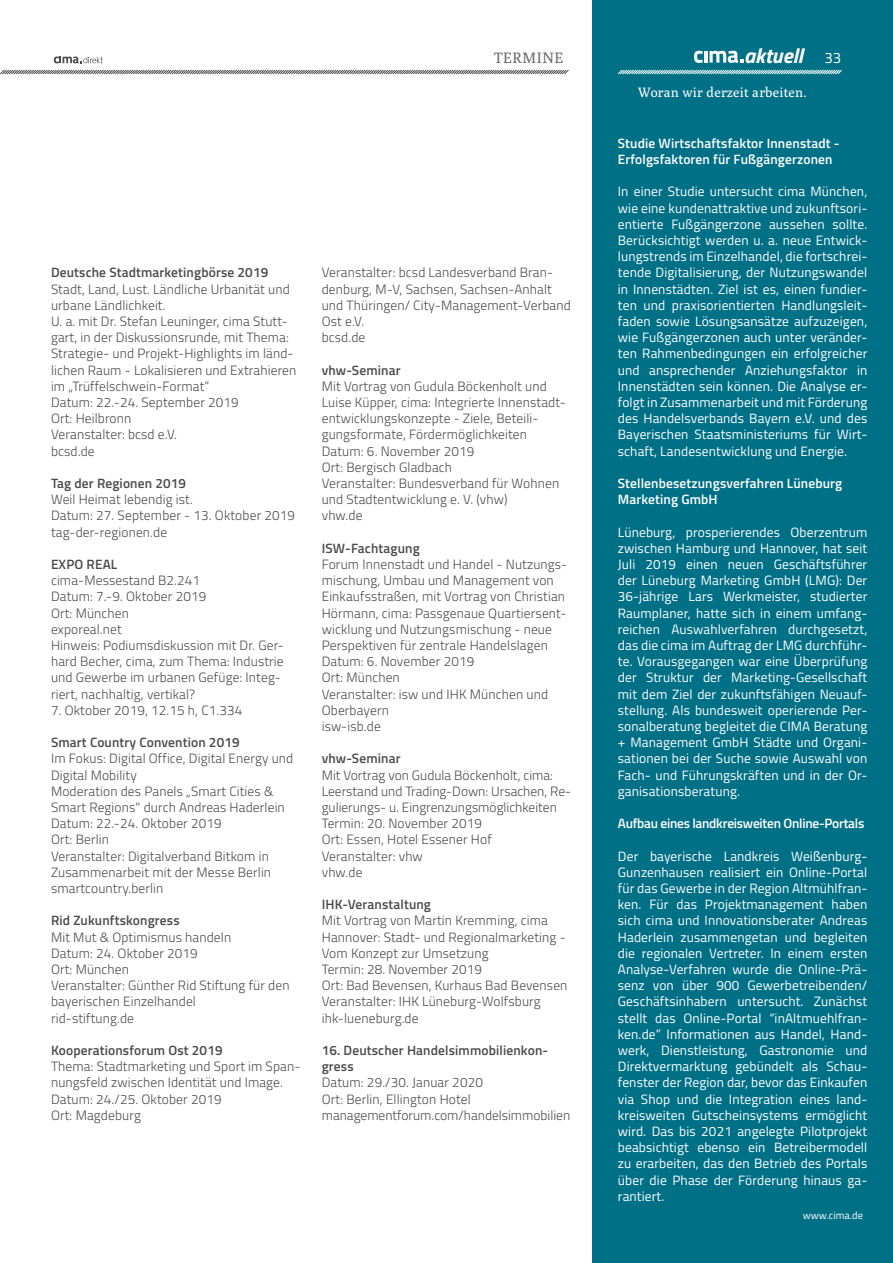
<style>
.page{position:relative;width:893px;height:1263px;background:#fff}
.page>*{position:absolute;margin:0;border:0;box-sizing:border-box;transform-origin:0 0}
.t1{font:italic 700 21px "Titillium";color:#fff}
.t2{font:15px "Poly";letter-spacing:.035em;color:#6a6a69}
.t3{font:300 13.5px/16.2px "Titillium";letter-spacing:.01em;color:#4c4b4b}
.t4{font:13.5px/16.2px "Titillium";letter-spacing:.01em;color:#fff;text-align:justify}
.t5{font:600 13.5px/16.2px "Titillium";letter-spacing:.01em;color:#4c4b4b}
.t6{font:600 13.5px/16.2px "Titillium";letter-spacing:.01em;color:#fff}
.t7{font:600 13.5px "Titillium";letter-spacing:-.02em;color:#fff}
.t8{font:13.5px "Poly";letter-spacing:.01em;color:#fff}
.t9{font:10.5px "Titillium";color:#fff}
.s1{font-weight:400;font-style:normal;font-size:15px}
</style>
<div class="page">
<svg style="left:54px;top:57px;width:49px;height:6px"></svg>
<div style="left:592px;top:0;width:301px;height:1263px;background:#007087"></div>
<svg style="left:0;top:69px;width:569px;height:6px"></svg>
<svg style="left:618px;top:69px;width:224px;height:6px"></svg>
<svg style="left:694px;top:51px;width:50px;height:12px"></svg>
<p class="t5" style="left:51px;top:264px;width:219px">Deutsche Stadtmarketingbörse 2019</p>
<p class="t3" style="left:51px;top:280px;width:247px">Stadt, Land, Lust. Ländliche Urbanität und urbane Ländlichkeit.<br>U. a. mit Dr. Stefan Leuninger, cima Stutt&shy;gart, in der Diskussionsrunde, mit Thema:<br>Strategie- und Projekt-Highlights im länd&shy;lichen Raum - Lokalisieren und Extrahieren im „Trüffelschwein-Format“<br>Datum: 22.-24. September 2019<br>Ort: Heilbronn<br>Veranstalter: bcsd e.V.<br>bcsd.de</p>
<p class="t5" style="left:51px;top:474px;width:137px">Tag der Regionen 2019</p>
<p class="t3" style="left:51px;top:491px;width:246px">Weil Heimat lebendig ist.<br>Datum: 27. September - 13. Oktober 2019 tag-der-regionen.de</p>
<p class="t5" style="left:51px;top:555px;width:68px">EXPO REAL</p>
<p class="t3" style="left:51px;top:572px;width:234px">cima-Messestand B2.241<br>Datum: 7.-9. Oktober 2019<br>Ort: München<br>exporeal.net<br>Hinweis: Podiumsdiskussion mit Dr. Ger&shy;hard Becher, cima, zum Thema: Industrie und Gewerbe im urbanen Gefüge: Integ&shy;riert, nachhaltig, vertikal?</p>
<p class="t3" style="left:51px;top:701px;width:193px">7. Oktober 2019, 12.15 h, C1.334</p>
<p class="t5" style="left:51px;top:734px;width:190px">Smart Country Convention 2019</p>
<p class="t3" style="left:51px;top:750px;width:244px">Im Fokus: Digital Office, Digital Energy und<br>Digital Mobility<br>Moderation des Panels „Smart Cities &amp;<br>Smart Regions" durch Andreas Haderlein<br>Datum: 22.-24. Oktober 2019<br>Ort: Berlin<br>Veranstalter: Digitalverband Bitkom in<br>Zusammenarbeit mit der Messe Berlin smartcountry.berlin</p>
<p class="t5" style="left:51px;top:912px;width:130px">Rid Zukunftskongress</p>
<p class="t3" style="left:51px;top:928px;width:240px">Mit Mut &amp; Optimismus handeln<br>Datum: 24. Oktober 2019<br>Ort: München<br>Veranstalter: Günther Rid Stiftung für den bayerischen Einzelhandel<br>rid-stiftung.de</p>
<p class="t5" style="left:51px;top:1041px;width:173px">Kooperationsforum Ost 2019</p>
<p class="t3" style="left:51px;top:1058px;width:251px">Thema: Stadtmarketing und Sport im Span&shy;nungsfeld zwischen Identität und Image.<br>Datum: 24./25. Oktober 2019<br>Ort: Magdeburg</p>
<p class="t2" style="left:494px;top:50px;width:71px">TERMINE</p>
<h1 class="t1" style="left:744px;top:39px;width:99px">aktuell <span class="s1">33</span></h1>
<p class="t8" style="left:638px;top:84px;width:170px">Woran wir derzeit arbeiten.</p>
<p class="t3" style="left:322px;top:264px;width:251px">Veranstalter: bcsd Landesverband Bran&shy;denburg, M-V, Sachsen, Sachsen-Anhalt und Thüringen/ City-Management-Verband<br>Ost e.V.<br>bcsd.de</p>
<p class="t5" style="left:322px;top:361px;width:80px">vhw-Seminar</p>
<p class="t3" style="left:322px;top:377px;width:246px">Mit Vortrag von Gudula Böckenholt und<br>Luise Küpper, cima: Integrierte Innenstadt&shy;entwicklungskonzepte - Ziele, Beteili&shy;gungsformate, Fördermöglichkeiten<br>Datum: 6. November 2019<br>Ort: Bergisch Gladbach<br>Veranstalter: Bundesverband für Wohnen und Stadtentwicklung e. V. (vhw)<br>vhw.de</p>
<p class="t5" style="left:322px;top:539px;width:100px">ISW-Fachtagung</p>
<p class="t3" style="left:322px;top:555px;width:247px">Forum Innenstadt und Handel - Nutzungs&shy;mischung, Umbau und Management von<br>Einkaufsstraßen, mit Vortrag von Christian<br>Hörmann, cima: Passgenaue Quartiersent&shy;wicklung und Nutzungsmischung - neue<br>Perspektiven für zentrale Handelslagen<br>Datum: 6. November 2019<br>Ort: München<br>Veranstalter: isw und IHK München und<br>Oberbayern<br>isw-isb.de</p>
<p class="t5" style="left:322px;top:750px;width:80px">vhw-Seminar</p>
<p class="t3" style="left:322px;top:766px;width:251px">Mit Vortrag von Gudula Böckenholt, cima:<br>Leerstand und Trading-Down: Ursachen, Re&shy;gulierungs- u. Eingrenzungsmöglichkeiten<br>Termin: 20. November 2019<br>Ort: Essen, Hotel Essener Hof<br>Veranstalter: vhw<br>vhw.de</p>
<p class="t5" style="left:322px;top:896px;width:111px">IHK-Veranstaltung</p>
<p class="t3" style="left:322px;top:912px;width:247px">Mit Vortrag von Martin Kremming, cima Hannover: Stadt- und Regionalmarketing - Vom Konzept zur Umsetzung<br>Termin: 28. November 2019<br>Ort: Bad Bevensen, Kurhaus Bad Bevensen Veranstalter: IHK Lüneburg-Wolfsburg ihk-lueneburg.de</p>
<p class="t5" style="left:322px;top:1041px;width:228px">16. Deutscher Handelsimmobilienkon&shy;gress</p>
<p class="t3" style="left:322px;top:1074px;width:250px">Datum: 29./30. Januar 2020<br>Ort: Berlin, Ellington Hotel managementforum.com/handelsimmobilien</p>
<p class="t6" style="left:618px;top:134px;width:223px">Studie Wirtschaftsfaktor Innenstadt -<br>Erfolgsfaktoren für Fußgängerzonen</p>
<p class="t4" style="left:618px;top:183px;width:251px">In einer Studie untersucht cima München, wie eine kundenattraktive und zukunftsori&shy;entierte Fußgängerzone aussehen sollte.<br>Berücksichtigt werden u. a. neue Entwick&shy;lungstrends im Einzelhandel, die fortschrei&shy;tende Digitalisierung, der Nutzungswandel in Innenstädten. Ziel ist es, einen fundier&shy;ten und praxisorientierten Handlungsleit&shy;faden sowie Lösungsansätze aufzuzeigen, wie Fußgängerzonen auch unter veränder&shy;ten Rahmenbedingungen ein erfolgreicher und ansprechender Anziehungsfaktor in Innenstädten sein können. Die Analyse er&shy;folgt in Zusammenarbeit und mit Förderung des Handelsverbands Bayern e.V. und des Bayerischen Staatsministeriums für Wirt&shy;schaft, Landesentwicklung und Energie.</p>
<p class="t6" style="left:618px;top:474px;width:226px">Stellenbesetzungsverfahren Lüneburg<br>Marketing GmbH</p>
<p class="t4" style="left:618px;top:523px;width:251px">Lüneburg, prosperierendes Oberzentrum zwischen Hamburg und Hannover, hat seit Juli 2019 einen neuen Geschäftsführer der Lüneburg Marketing GmbH (LMG): Der 36-jährige Lars Werkmeister, studierter Raumplaner, hatte sich in einem umfang&shy;reichen Auswahlverfahren durchgesetzt, das die cima im Auftrag der LMG durchführ&shy;te. Vorausgegangen war eine Überprüfung der Struktur der Marketing-Gesellschaft mit dem Ziel der zukunftsfähigen Neuauf&shy;stellung. Als bundesweit operierende Per&shy;sonalberatung begleitet die CIMA Beratung + Management GmbH Städte und Organi&shy;sationen bei der Suche sowie Auswahl von Fach- und Führungskräften und in der Or&shy;ganisationsberatung.</p>
<p class="t7" style="left:618px;top:813px;width:248px">Aufbau eines landkreisweiten Online-Portals</p>
<p class="t4" style="left:618px;top:847px;width:251px">Der bayerische Landkreis Weißenburg-Gunzenhausen realisiert ein Online-Portal für das Gewerbe in der Region Altmühlfran&shy;ken. Für das Projektmanagement haben sich cima und Innovationsberater Andreas Haderlein zusammengetan und begleiten die regionalen Vertreter. In einem ersten Analyse-Verfahren wurde die Online-Prä&shy;senz von über 900 Gewerbetreibenden/ Geschäftsinhabern untersucht. Zunächst stellt das Online-Portal “inAltmuehlfran&shy;ken.de” Informationen aus Handel, Hand&shy;werk, Dienstleistung, Gastronomie und Direktvermarktung gebündelt als Schau&shy;fenster der Region dar, bevor das Einkaufen via Shop und die Integration eines land&shy;kreisweiten Gutscheinsystems ermöglicht wird. Das bis 2021 angelegte Pilotprojekt beabsichtigt ebenso ein Betreibermodell zu erarbeiten, das den Betrieb des Portals über die Phase der Förderung hinaus ga&shy;rantiert.</p>
<p class="t9" style="left:803px;top:1207px;width:62px">www.cima.de</p>
</div>
